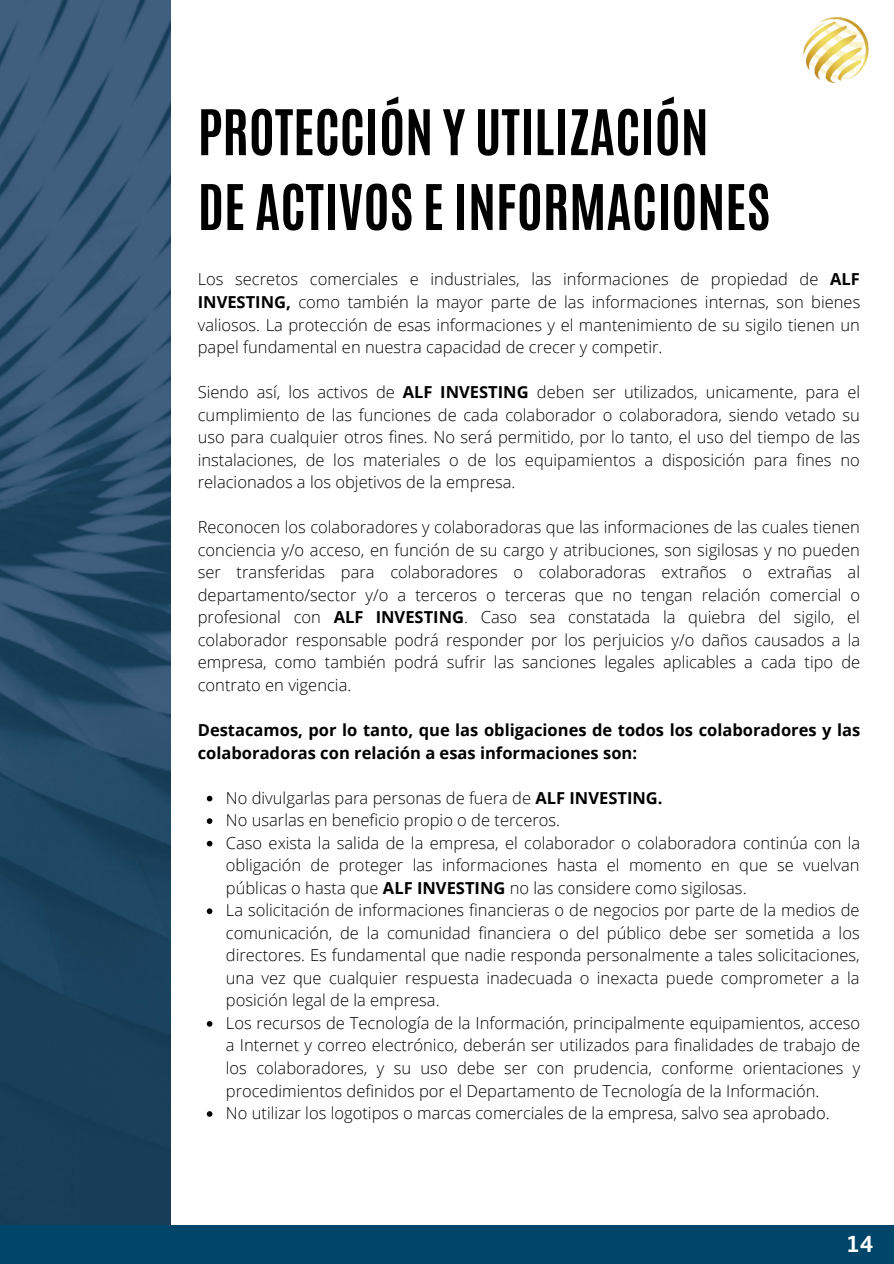
<style>
.page{position:relative;width:894px;height:1264px;background:#fff}
.page>*{position:absolute;margin:0;border:0;box-sizing:border-box;transform-origin:0 0}
.t1{font:700 53.4px/74.8px "Antonio";color:#000}
.t2{font:500 21.75px "Neo Sans Pro";color:#fff}
.t3{font:300 16.5px/22.5px "Open Sans";color:#000;text-align:justify}
.t4{font:700 16.5px/22.5px "Open Sans";color:#000}
.s1{font-weight:700}
</style>
<div class="page">
<img style="left:803px;top:17px;width:66px;height:67px">
<img style="left:0;top:0;width:170px;height:1224px">
<svg style="left:207px;top:795px;width:5px;height:6px"></svg>
<svg style="left:207px;top:818px;width:5px;height:6px"></svg>
<svg style="left:207px;top:840px;width:5px;height:6px"></svg>
<svg style="left:207px;top:908px;width:5px;height:6px"></svg>
<svg style="left:207px;top:1021px;width:5px;height:5px"></svg>
<svg style="left:207px;top:1111px;width:5px;height:5px"></svg>
<div style="left:0;top:1224px;width:893px;height:39px;background:#00456a"></div>
<h1 class="t1" style="left:198px;top:95px;width:573px">PROTECCIÓN Y UTILIZACIÓN<br>DE ACTIVOS E INFORMACIONES</h1>
<p class="t3" style="left:198px;top:268px;width:664px">Los secretos comerciales e industriales, las informaciones de propiedad de <span class="s1">ALF INVESTING,</span> como también la mayor parte de las informaciones internas, son bienes valiosos. La protección de esas informaciones y el mantenimiento de su sigilo tienen un papel fundamental en nuestra capacidad de crecer y competir.</p>
<p class="t3" style="left:198px;top:380px;width:663px">Siendo así, los activos de <span class="s1">ALF INVESTING</span> deben ser utilizados, unicamente, para el cumplimiento de las funciones de cada colaborador o colaboradora, siendo vetado su uso para cualquier otros fines. No será permitido, por lo tanto, el uso del tiempo de las instalaciones, de los materiales o de los equipamientos a disposición para fines no relacionados a los objetivos de la empresa.</p>
<p class="t3" style="left:198px;top:515px;width:664px">Reconocen los colaboradores y colaboradoras que las informaciones de las cuales tienen conciencia y/o acceso, en función de su cargo y atribuciones, son sigilosas y no pueden ser transferidas para colaboradores o colaboradoras extraños o extrañas al departamento/sector y/o a terceros o terceras que no tengan relación comercial o profesional con <span class="s1">ALF INVESTING</span>. Caso sea constatada la quiebra del sigilo, el colaborador responsable podrá responder por los perjuicios y/o daños causados a la empresa, como también podrá sufrir las sanciones legales aplicables a cada tipo de contrato en vigencia.</p>
<p class="t4" style="left:198px;top:718px;width:664px">Destacamos, por lo tanto, que las obligaciones de todos los colaboradores y las colaboradoras con relación a esas informaciones son:</p>
<p class="t3" style="left:226px;top:786px;width:636px;text-align:left">No divulgarlas para personas de fuera de <span class="s1">ALF INVESTING.<br></span>No usarlas en beneficio propio o de terceros.<br>Caso exista la salida de la empresa, el colaborador o colaboradora continúa con la obligación de proteger las informaciones hasta el momento en que se vuelvan públicas o hasta que <span class="s1">ALF INVESTING</span> no las considere como sigilosas.<br>La solicitación de informaciones financieras o de negocios por parte de la medios de comunicación, de la comunidad financiera o del público debe ser sometida a los directores. Es fundamental que nadie responda personalmente a tales solicitaciones, una vez que cualquier respuesta inadecuada o inexacta puede comprometer a la posición legal de la empresa.<br>Los recursos de Tecnología de la Información, principalmente equipamientos, acceso a Internet y correo electrónico, deberán ser utilizados para finalidades de trabajo de los colaboradores, y su uso debe ser con prudencia, conforme orientaciones y procedimientos definidos por el Departamento de Tecnología de la Información.<br>No utilizar los logotipos o marcas comerciales de la empresa, salvo sea aprobado.</p>
<h2 class="t2" style="left:845px;top:1234px;width:29px">14</h2>
</div>
